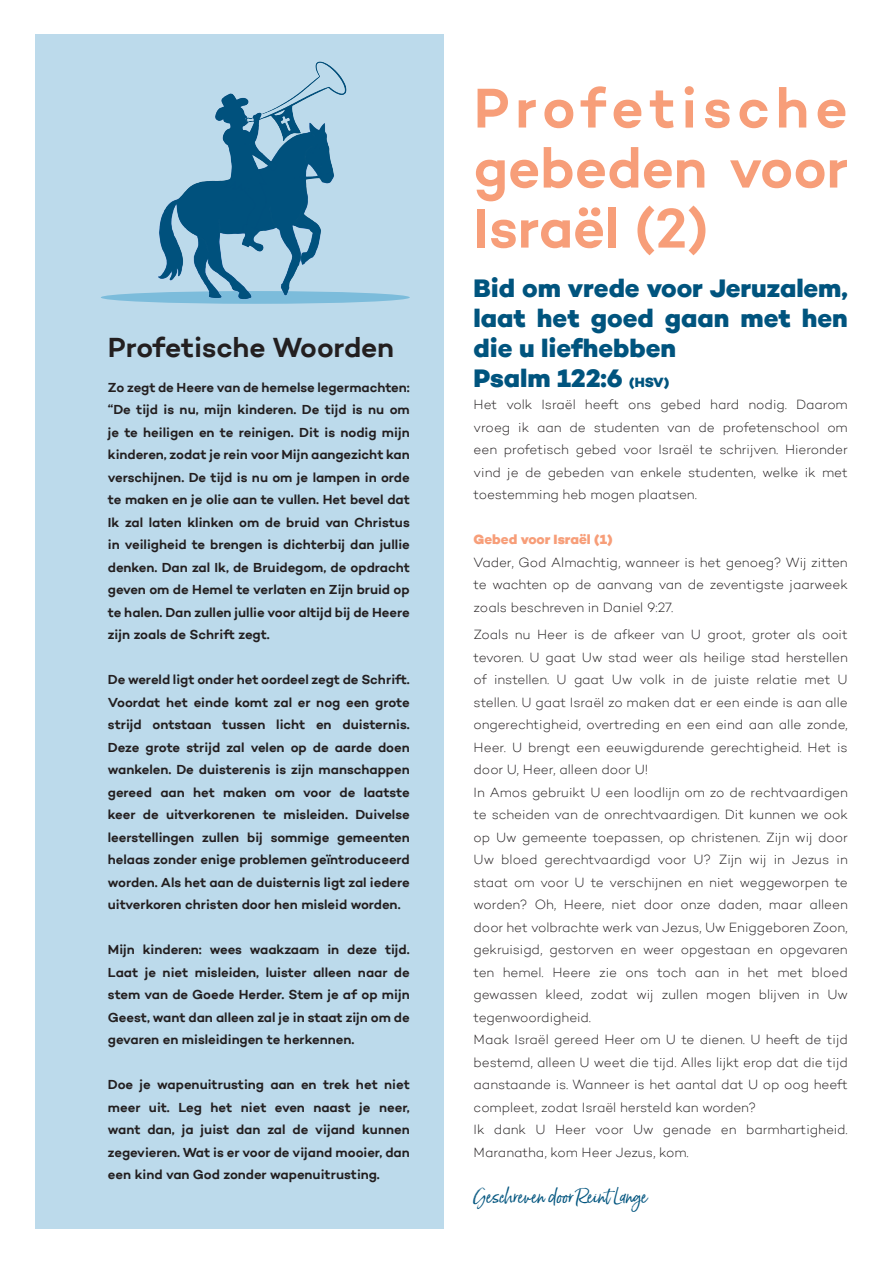
<style>
.page{position:relative;width:893px;height:1263px;background:#fff}
.page>*{position:absolute;margin:0;border:0;box-sizing:border-box;transform-origin:0 0}
.t1{font:600 57px/60px "Campton";color:#f79e79;text-align:justify}
.t2{font:600 28.5px "Campton";letter-spacing:-.01em;color:#231f20}
.t3{font:800 25.5px/30px "Campton";color:#00547e}
.t4{font:18px "Born Ready";color:#00547e}
.t5{font:300 13.5px/22.5px "Campton";color:#231f20;text-align:justify}
.t6{font:600 13.5px/22.5px "Campton";color:#231f20;text-align:justify}
.t7{font:800 13.5px "Campton";color:#f79e79}
.s1{font-size:13.5px}
</style>
<div class="page">
<div style="left:36px;top:34px;width:408px;height:1195px;background:#bcdaeb"></div>
<div style="left:101px;top:291px;width:309px;height:13px;background:#7cbcdb;border-radius:50%"></div>
<img style="left:102px;top:61px;width:251px;height:243px">
<h2 class="t2" style="left:108px;top:329px;width:288px">Profetische Woorden</h2>
<p class="t6" style="left:108px;top:375px;width:303px">Zo zegt de Heere van de hemelse legermachten: “De tijd is nu, mijn kinderen. De tijd is nu om je te heiligen en te reinigen. Dit is nodig mijn kinderen, zodat je rein voor Mijn aangezicht kan verschijnen. De tijd is nu om je lampen in orde te maken en je olie aan te vullen. Het bevel dat Ik zal laten klinken om de bruid van Christus in veiligheid te brengen is dichterbij dan jullie denken. Dan zal Ik, de Bruidegom, de opdracht geven om de Hemel te verlaten en Zijn bruid op te halen. Dan zullen jullie voor altijd bij de Heere zijn zoals de Schrift zegt.</p>
<p class="t6" style="left:108px;top:668px;width:303px">De wereld ligt onder het oordeel zegt de Schrift.<br>Voordat het einde komt zal er nog een grote strijd ontstaan tussen licht en duisternis.<br>Deze grote strijd zal velen op de aarde doen wankelen. De duisterenis is zijn manschappen gereed aan het maken om voor de laatste keer de uitverkorenen te misleiden. Duivelse leerstellingen zullen bij sommige gemeenten helaas zonder enige problemen geïntroduceerd worden. Als het aan de duisternis ligt zal iedere uitverkoren christen door hen misleid worden.</p>
<p class="t6" style="left:108px;top:938px;width:303px">Mijn kinderen: wees waakzaam in deze tijd.<br>Laat je niet misleiden, luister alleen naar de stem van de Goede Herder. Stem je af op mijn Geest, want dan alleen zal je in staat zijn om de gevaren en misleidingen te herkennen.</p>
<p class="t6" style="left:108px;top:1073px;width:303px">Doe je wapenuitrusting aan en trek het niet meer uit. Leg het niet even naast je neer, want dan, ja juist dan zal de vijand kunnen zegevieren. Wat is er voor de vijand mooier, dan een kind van God zonder wapenuitrusting.</p>
<h1 class="t1" style="left:474px;top:77px;width:377px">Profetische gebeden voor Israël (2)</h1>
<h3 class="t3" style="left:474px;top:273px;width:376px">Bid om vrede voor Jeruzalem, laat het goed gaan met hen die u liefhebben<br>Psalm 122:6 <span class="s1">(HSV)</span></h3>
<p class="t5" style="left:474px;top:393px;width:376px">Het volk Israël heeft ons gebed hard nodig. Daarom vroeg ik aan de studenten van de profetenschool om een profetisch gebed voor Israël te schrijven. Hieronder vind je de gebeden van enkele studenten, welke ik met toestemming heb mogen plaatsen.</p>
<p class="t7" style="left:474px;top:531px;width:140px">Gebed voor Israël (1)</p>
<p class="t5" style="left:474px;top:551px;width:376px">Vader, God Almachtig, wanneer is het genoeg? Wij zitten te wachten op de aanvang van de zeventigste jaarweek zoals beschreven in Daniel 9:27.</p>
<p class="t5" style="left:474px;top:623px;width:376px;text-align:left">Zoals nu Heer is de afkeer van U groot, groter als ooit tevoren. U gaat Uw stad weer als heilige stad herstellen of instellen. U gaat Uw volk in de juiste relatie met U stellen. U gaat Israël zo maken dat er een einde is aan alle ongerechtigheid, overtreding en een eind aan alle zonde, Heer. U brengt een eeuwigdurende gerechtigheid. Het is door U, Heer, alleen door U !<br>I n Amos gebruikt U een loodlijn om zo de rechtvaardigen te scheiden van de onrechtvaardigen. Dit kunnen we ook op Uw gemeente toepassen, op christenen. Zijn wij door Uw bloed gerechtvaardigd voor U? Zijn wij in Jezus in staat om voor U te verschijnen en niet weggeworpen te worden? Oh, Heere, niet door onze daden, maar alleen door het volbrachte werk van Jezus, Uw Eniggeboren Zoon, gekruisigd, gestorven en weer opgestaan en opgevaren ten hemel. Heere zie ons toch aan in het met bloed gewassen kleed, zodat wij zullen mogen blijven in Uw tegenwoordigheid.<br>Maak Israël gereed Heer om U te dienen. U heeft de tijd bestemd, alleen U weet die tijd. Alles lijkt erop dat die tijd aanstaande is. Wanneer is het aantal dat U op oog heeft compleet, zodat Israël hersteld kan worden?<br>I k dank U Heer voor Uw genade en barmhartigheid.<br>Maranatha, kom Heer Jezus, kom.</p>
<h3 class="t4" style="left:474px;top:1185px;width:175px">Geschreven door Reint Lange</h3>
</div>
